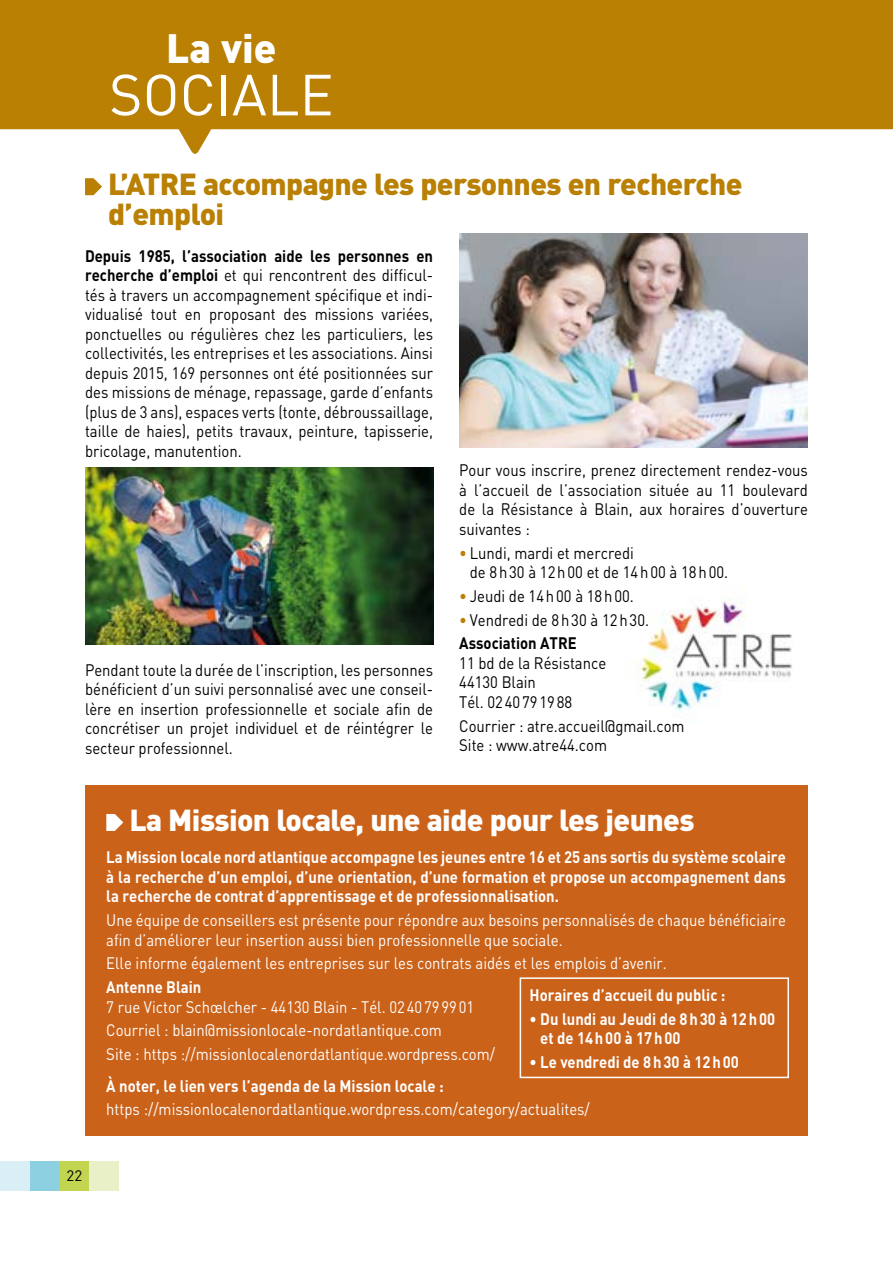
<style>
.page{position:relative;width:893px;height:1263px;background:#fff}
.page>*{position:absolute;margin:0;border:0;box-sizing:border-box;transform-origin:0 0}
.t1{font:57px "DIN";color:#fff}
.t2{font:900 40.5px "DIN";color:#fff}
.t3{font:900 30px/30px "DIN";letter-spacing:-.02em;color:#b98004}
.t4{font:900 30px "DIN";letter-spacing:-.02em;color:#fff}
.t5{font:16.5px/19.5px "DIN";color:#000;scale:.9 1}
.t6{font:16.5px/23.7px "DIN";color:#fff;scale:.9 1}
.t7{font:700 16.5px/19.5px "DIN";color:#fff;text-align:justify;scale:.9 1}
.t8{font:15px "DIN";color:#000}
.s1{font-weight:700}
.s2{color:#b98004}
</style>
<div class="page">
<div style="left:85px;top:784px;width:723px;height:351px;background:#cb621a"></div>
<svg style="left:106px;top:814px;width:17px;height:17px"></svg>
<div style="left:520px;top:977px;width:269px;height:101px;border:2px solid #fff"></div>
<svg style="left:0;top:0;width:893px;height:154px;fill:#b98004"></svg>
<div style="left:30px;top:1161px;width:30px;height:30px;background:#8cd0e1"></div>
<div style="left:60px;top:1161px;width:29px;height:30px;background:#c2d450"></div>
<div style="left:89px;top:1161px;width:30px;height:30px;background:#e9efc6"></div>
<div style="left:0;top:1161px;width:30px;height:30px;background:#d9eef5"></div>
<img style="left:625px;top:586px;width:167px;height:126px">
<svg style="left:85px;top:178px;width:17px;height:17px"></svg>
<img style="left:85px;top:468px;width:349px;height:176px">
<img style="left:459px;top:234px;width:349px;height:214px">
<h2 class="t2" style="left:166px;top:21px;width:112px">La vie</h2>
<h1 class="t1" style="left:109px;top:59px;width:226px">SOCIALE</h1>
<h3 class="t3" style="left:108px;top:168px;width:636px">L’ATRE accompagne les personnes en recherche d’emploi</h3>
<p class="t5" style="left:85px;top:246px;width:388px;text-align:justify"><span class="s1">Depuis 1985, l’association aide les personnes en recherche d’emploi</span> et qui rencontrent des difficul&shy;tés à travers un accompagnement spécifique et indi&shy;vidualisé tout en proposant des missions variées, ponctuelles ou régulières chez les particuliers, les collectivités, les entreprises et les associations. Ainsi depuis 2015, 169 personnes ont été positionnées sur des missions de ménage, repassage, garde d’enfants (plus de 3 ans), espaces verts (tonte, débroussaillage, taille de haies), petits travaux, peinture, tapisserie, bricolage, manutention.</p>
<p class="t5" style="left:85px;top:659px;width:388px;text-align:justify">Pendant toute la durée de l’inscription, les personnes bénéficient d’un suivi personnalisé avec une conseil&shy;lère en insertion professionnelle et sociale afin de concrétiser un projet individuel et de réintégrer le secteur professionnel.</p>
<p class="t5" style="left:459px;top:460px;width:389px;text-align:justify">Pour vous inscrire, prenez directement rendez-vous à l’accueil de l’association située au 11 boulevard de la Résistance à Blain, aux horaires d’ouverture suivantes :</p>
<p class="t5" style="left:470px;top:542px;width:289px;text-indent:-10px"><span class="s2">•</span> Lundi, mardi et mercredi<br>de 8h30 à 12h00 et de 14h00 à 18h00.</p>
<p class="t5" style="left:459px;top:586px;width:196px"><span class="s2">•</span> Jeudi de 14h00 à 18h00.</p>
<p class="t5" style="left:459px;top:607px;width:212px;line-height:23.7px"><span class="s2">•</span> Vendredi de 8h30 à 12h30.<br><span class="s1">Association ATRE</span></p>
<p class="t5" style="left:459px;top:653px;width:165px">11 bd de la Résistance<br>44130 Blain<br>Tél. 0240791988</p>
<p class="t5" style="left:459px;top:716px;width:252px">Courrier : atre.accueil@gmail.com<br>Site : www.atre44.com</p>
<h3 class="t4" style="left:129px;top:800px;width:567px">La Mission locale, une aide pour les jeunes</h3>
<p class="t7" style="left:106px;top:847px;width:757px">La Mission locale nord atlantique accompagne les jeunes entre 16 et 25 ans sortis du système scolaire à la recherche d’un emploi, d’une orientation, d’une formation et propose un accompagnement dans la recherche de contrat d’apprentissage et de professionnalisation.</p>
<p class="t6" style="left:106px;top:910px;width:757px;line-height:19.5px">Une équipe de conseillers est présente pour répondre aux besoins personnalisés de chaque bénéficiaire afin d’améliorer leur insertion aussi bien professionnelle que sociale.</p>
<p class="t6" style="left:106px;top:951px;width:624px">Elle informe également les entreprises sur les contrats aidés et les emplois d’avenir.</p>
<p class="t7" style="left:106px;top:976px;width:107px">Antenne Blain</p>
<p class="t6" style="left:106px;top:994px;width:434px">7 rue Victor Schœlcher - 44130 Blain - Tél. 0240799901<br>Courriel : blain@missionlocale-nordatlantique.com<br>Site : https ://missionlocalenordatlantique.wordpress.com/</p>
<p class="t7" style="left:530px;top:985px;width:219px">Horaires d’accueil du public :</p>
<p class="t7" style="left:540px;top:1008px;width:263px;text-indent:-11px">• Du lundi au Jeudi de 8h30 à 12h00 et de 14h00 à 17h00</p>
<p class="t7" style="left:530px;top:1052px;width:234px">• Le vendredi de 8h30 à 12h00</p>
<p class="t8" style="left:67px;top:1166px;width:17px">22</p>
<p class="t7" style="left:106px;top:1075px;width:376px">À noter, le lien vers l’agenda de la Mission locale :</p>
<p class="t6" style="left:106px;top:1097px;width:539px">https ://missionlocalenordatlantique.wordpress.com/category/actualites/</p>
</div>
